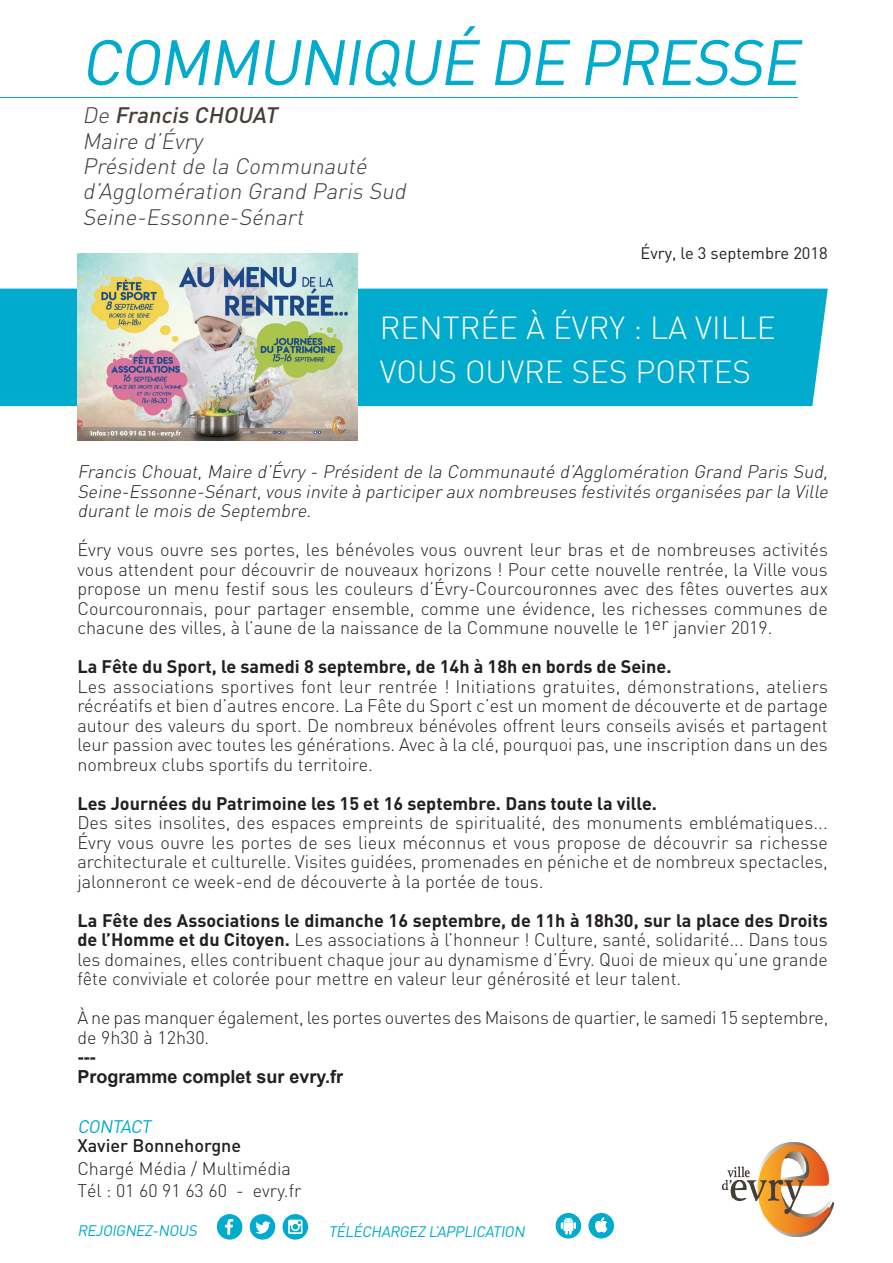
<style>
.page{position:relative;width:893px;height:1263px;background:#fff}
.page>*{position:absolute;margin:0;border:0;box-sizing:border-box;transform-origin:0 0}
.t1{font:italic 63px "DIN";color:#00abcd}
.t2{font:300 31.5px/43.5px "DIN";color:#fff}
.t3{font:italic 300 22.2px/25.3px "DIN";color:#443e39}
.t4{font:300 18px/19.5px "DIN";color:#231f20;text-align:justify}
.t5{font:italic 300 18px/19.5px "DIN";color:#231f20;text-align:justify}
.t6{font:700 18px "DIN";color:#231f20}
.t7{font:700 18px/19.5px "Arial";color:#231f20}
.t8{font:500 18px "DIN";color:#231f20}
.t9{font:italic 18px "DIN";color:#00abcd}
.t10{font:16.5px "DIN";color:#231f20}
.t11{font:italic 15.15px "DIN";color:#00abcd}
.s1{font-weight:500}
.s2{font-weight:700}
</style>
<div class="page">
<hr style="left:0;top:97px;width:797px;height:1px;background:#00abcd">
<div style="left:0;top:289px;width:828px;height:117px;background:#00abcd"></div>
<img style="left:723px;top:1142px;width:111px;height:94px">
<div style="left:283px;top:1214px;width:25px;height:25px;background:#00abcd;border-radius:50%"></div>
<svg style="left:288px;top:1220px;width:14px;height:14px"></svg>
<svg style="left:250px;top:1214px;width:25px;height:25px"></svg>
<svg style="left:217px;top:1214px;width:25px;height:25px"></svg>
<div style="left:556px;top:1213px;width:25px;height:25px;background:#00abcd;border-radius:50%"></div>
<svg style="left:561px;top:1217px;width:15px;height:17px"></svg>
<div style="left:588px;top:1213px;width:26px;height:25px;background:#00abcd;border-radius:50%"></div>
<svg style="left:595px;top:1217px;width:12px;height:15px"></svg>
<img style="left:77px;top:253px;width:280px;height:188px">
<h1 class="t1" style="left:81px;top:23px;width:731px">COMMUNIQUÉ DE PRESSE</h1>
<p class="t3" style="left:82px;top:102px;width:329px">De <span class="s1">Francis CHOUAT<br></span>Maire d’Évry<br>Présidentde la Communauté d’Agglomération Grand Paris Sud<br>Seine-Essonne-Sénart</p>
<p class="t10" style="left:640px;top:243px;width:189px">Évry, le 3 septembre 2018</p>
<h2 class="t2" style="left:380px;top:306px;width:397px">RENTRÉE À ÉVRY : LA VILLE<br>VOUS OUVRE SES PORTES</h2>
<p class="t5" style="left:77px;top:462px;width:756px">Francis Chouat, Maire d’Évry - Président de la Communauté d’Agglomération Grand Paris Sud, Seine-Essonne-Sénart,vous invite à participer aux nombreuses festivités organisées par la Ville durantle mois de Septembre.</p>
<p class="t4" style="left:77px;top:540px;width:752px">Évry vous ouvre ses portes, les bénévoles vous ouvrent leur bras et de nombreuses activités vous attendent pour découvrir de nouveaux horizons ! Pour cette nouvelle rentrée, la Ville vous propose un menu festif sous les couleurs d’Évry-Courcouronnes avec des fêtes ouvertes aux Courcouronnais, pour partager ensemble, comme une évidence, les richesses communes de chacune des villes, à l’aune de la naissance de la Commune nouvelle le 1er janvier 2019.</p>
<p class="t6" style="left:77px;top:655px;width:596px">La Fête du Sport, le samedi 8 septembre, de 14h à 18h en bords de Seine.</p>
<p class="t4" style="left:77px;top:676px;width:752px">Les associations sportives font leur rentrée ! Initiations gratuites, démonstrations, ateliers récréatifs et bien d’autres encore. La Fête du Sport c’est un moment de découverte et de partage autour des valeurs du sport. De nombreux bénévoles offrent leurs conseils avisés et partagent leur passion avec toutes les générations. Avec à la clé, pourquoi pas, une inscription dans un des nombreux clubs sportifs du territoire.</p>
<p class="t6" style="left:77px;top:792px;width:581px">Les Journées du Patrimoine les 15 et 16 septembre. Dans toute la ville.</p>
<p class="t4" style="left:77px;top:813px;width:752px">Des sites insolites, des espaces empreints de spiritualité, des monuments emblématiques...<br>Évry vous ouvre les portes de ses lieux méconnus et vous propose de découvrir sa richesse architecturale et culturelle. Visites guidées, promenades en péniche et de nombreux spectacles, jalonneront ce week-end de découverte à la portée de tous.</p>
<p class="t4" style="left:77px;top:910px;width:752px"><span class="s2">La Fête des Associations le dimanche 16 septembre, de 11h à 18h30, sur la place des Droits de l’Homme et du Citoyen.</span> Les associations à l’honneur ! Culture, santé, solidarité... Dans tous les domaines, elles contribuent chaque jour au dynamisme d’Évry. Quoi de mieux qu’une grande fête conviviale et colorée pour mettre en valeur leur générosité et leur talent.</p>
<p class="t4" style="left:77px;top:1008px;width:752px">À ne pas manquer également, les portes ouvertes des Maisons de quartier, le samedi 15 septembre, de 9h30 à 12h30.</p>
<p class="t7" style="left:77px;top:1048px;width:267px">---<br>Programme complet sur evry.fr</p>
<p class="t9" style="left:77px;top:1115px;width:79px">CONTACT</p>
<p class="t8" style="left:77px;top:1134px;width:165px">Xavier Bonnehorgne</p>
<p class="t4" style="left:77px;top:1157px;width:226px;line-height:22.5px">Chargé Média / Multimédia<br>Tél : 01 60 91 63 60 - evry.fr</p>
<p class="t11" style="left:77px;top:1221px;width:124px">REJOIGNEZ-NOUS</p>
<p class="t11" style="left:328px;top:1222px;width:201px">TÉLÉCHARGEZ L’APPLICATION</p>
</div>
